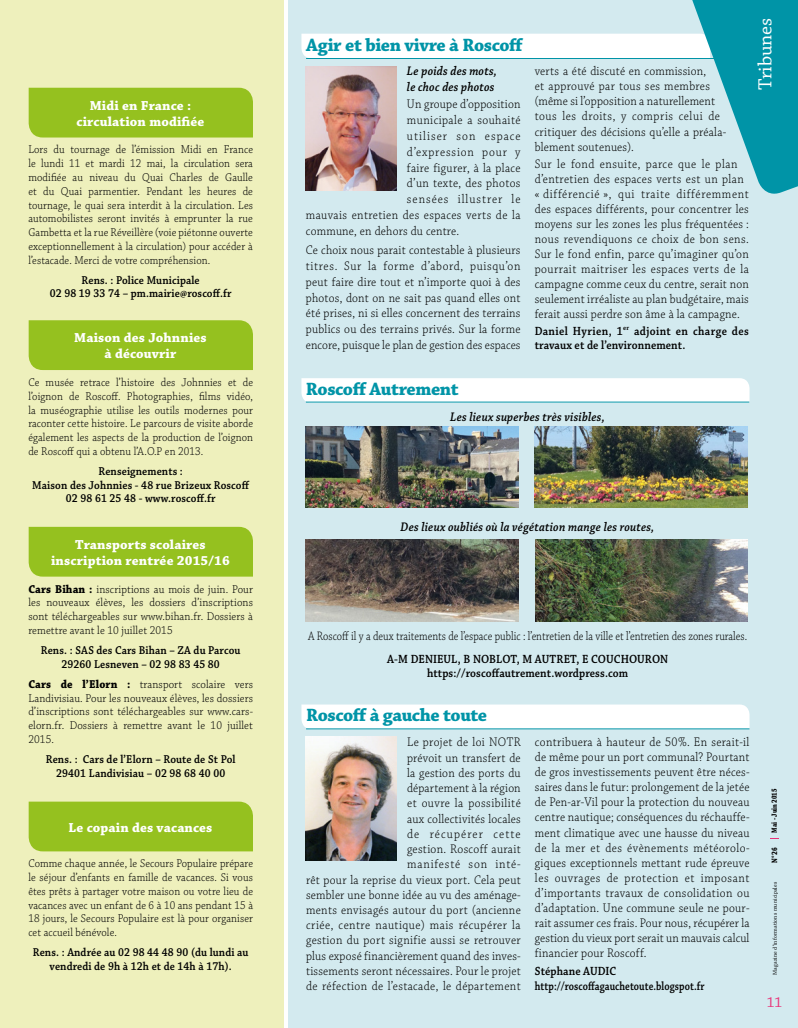
<style>
.page{position:relative;width:798px;height:1028px;background:#fff}
.page>*{position:absolute;margin:0;border:0;box-sizing:border-box;transform-origin:0 0}
.t1{font:20px "Chaparral Pro";color:#fff}
.t2{font:700 18.75px "Chaparral Pro";letter-spacing:-.02em;color:#0094a7}
.t3{font:15px "Chaparral Pro";color:#e83278}
.t4{font:700 13.75px/16.2px "Chaparral Pro";letter-spacing:.01em;color:#fff;text-align:center}
.t5{font:300 13.12px/15.2px "Chaparral Pro";letter-spacing:.025em;color:#000;text-align:justify;scale:.9 1}
.t6{font:italic 600 13.12px/15.4px "Chaparral Pro";letter-spacing:.02em;color:#000;scale:.9 1}
.t7{font:300 13.12px "Chaparral Pro";letter-spacing:.085em;color:#000;scale:.9 1}
.t8{font:300 13.12px "Chaparral Pro";letter-spacing:.075em;color:#000;scale:.9 1}
.t9{font:300 12.88px "Chaparral Pro";letter-spacing:.005em;color:#000;scale:.83 1}
.t10{font:600 12.5px/13.8px "Chaparral Pro";letter-spacing:.01em;color:#000;text-align:center;scale:.9 1}
.t11{font:600 12.5px/14.6px "Chaparral Pro";letter-spacing:.03em;color:#000;scale:.9 1}
.t12{font:300 12px/13.8px "Chaparral Pro";letter-spacing:.01em;color:#000;text-align:justify;scale:.9 1}
.t13{font:300 12px/13.8px "Chaparral Pro";letter-spacing:.01em;color:#000;text-align:justify;scale:.92 1}
.t14{font:600 12px/13.8px "Chaparral Pro";letter-spacing:.01em;color:#000;text-align:center;scale:.91 1}
.t15{font:700 8.25px "Chaparral Pro";color:#000;scale:.8 1}
.t16{font:700 7.75px "Chaparral Pro";color:#000;scale:.8 1}
.t17{font:5.75px "Chaparral Pro";letter-spacing:.02em;color:#000}
.s1{font-weight:700}
</style>
<div class="page">
<div style="left:0;top:0;width:283px;height:1028px;background:#eef0bc"></div>
<div style="left:288px;top:0;width:509px;height:1028px;background:#d3eaef"></div>
<div style="left:301px;top:704px;width:448px;height:24px;background:#fff"></div>
<svg style="left:301px;top:0;width:496px;height:194px"></svg>
<svg style="left:301px;top:378px;width:448px;height:25px;background:#fafcfd"></svg>
<hr style="left:306px;top:402px;width:443px;height:1px;background:#0094a7">
<hr style="left:306px;top:728px;width:443px;height:1px;background:#0094a7">
<img style="left:306px;top:66px;width:90px;height:124px">
<img style="left:305px;top:426px;width:213px;height:82px">
<img style="left:306px;top:539px;width:212px;height:82px">
<img style="left:535px;top:539px;width:212px;height:82px">
<img style="left:534px;top:426px;width:213px;height:82px">
<img style="left:306px;top:736px;width:90px;height:124px">
<div style="left:29px;top:320px;width:224px;height:50px;background:#95c11f"></div>
<div style="left:29px;top:88px;width:224px;height:49px;background:#95c11f"></div>
<div style="left:29px;top:527px;width:224px;height:49px;background:#95c11f"></div>
<div style="left:29px;top:801px;width:224px;height:50px;background:#95c11f"></div>
<p class="t4" style="left:76px;top:98px;width:129px">Midi en France : circulation modifiée</p>
<p class="t12" style="left:28px;top:143px;width:251px">Lors du tournage de l’émission Midi en France le lundi 11 et mardi 12 mai, la circulation sera modifiée au niveau du Quai Charles de Gaulle et du Quai parmentier. Pendant les heures de tournage, le quai sera interdit à la circulation. Les automobilistes seront invités à emprunter la rue Gambetta et la rue Réveillère (voie piétonne ouverte exceptionnellement à la circulation) pour accéder à l’estacade. Merci de votre compréhension.</p>
<p class="t14" style="left:50px;top:273px;width:201px">Rens. : Police Municipale<br>02 98 19 33 74 – pm.mairie@roscoff.fr</p>
<p class="t4" style="left:74px;top:330px;width:134px">Maison des Johnnies à découvrir</p>
<p class="t12" style="left:28px;top:376px;width:251px">Ce musée retrace l’histoire des Johnnies et de l’oignon de Roscoff. Photographies, films vidéo, la muséographie utilise les outils modernes pour raconter cette histoire. Le parcours de visite aborde également les aspects de la production de l’oignon de Roscoff qui a obtenu l’A.O.P en 2013.</p>
<p class="t14" style="left:32px;top:464px;width:240px">Renseignements :<br>Maison des Johnnies - 48 rue Brizeux Roscoff<br>02 98 61 25 48 - www.roscoff.fr</p>
<p class="t4" style="left:51px;top:537px;width:180px">Transports scolaires inscription rentrée 2015/16</p>
<p class="t13" style="left:28px;top:582px;width:245px"><span class="s1">Cars Bihan :</span> inscriptions au mois de juin. Pour les nouveaux élèves, les dossiers d’inscriptions sont téléchargeables sur www.bihan.fr. Dossiers à remettre avant le 10 juillet 2015</p>
<p class="t14" style="left:41px;top:643px;width:221px">Rens. : SAS des Cars Bihan – ZA du Parcou<br>29260 Lesneven – 02 98 83 45 80</p>
<p class="t13" style="left:28px;top:677px;width:245px"><span class="s1">Cars de l’Elorn :</span> transport scolaire vers Landivisiau. Pour les nouveaux élèves, les dossiers d’inscriptions sont téléchargeables sur www.cars&shy;elorn.fr. Dossiers à remettre avant le 10 juillet 2015.</p>
<p class="t14" style="left:46px;top:752px;width:210px">Rens. : Cars de l’Elorn – Route de St Pol<br>29401 Landivisiau – 02 98 68 40 00</p>
<p class="t4" style="left:68px;top:819px;width:145px">Le copain des vacances</p>
<p class="t12" style="left:28px;top:857px;width:251px">Comme chaque année, le Secours Populaire prépare le séjour d’enfants en famille de vacances. Si vous êtes prêts à partager votre maison ou votre lieu de vacances avec un enfant de 6 à 10 ans pendant 15 à 18 jours, le Secours Populaire est là pour organiser cet accueil bénévole.</p>
<p class="t14" style="left:33px;top:946px;width:238px">Rens. : Andrée au 02 98 44 48 90 (du lundi au vendredi de 9h à 12h et de 14h à 17h).</p>
<h2 class="t2" style="left:306px;top:34px;width:219px">Agir et bien vivre à Roscoff</h2>
<p class="t6" style="left:407px;top:64px;width:102px">Le poids des mots, le choc des photos</p>
<p class="t5" style="left:407px;top:97px;width:128px">Un groupe d’opposition</p>
<p class="t5" style="left:407px;top:113px;width:127px">municipale a souhaité</p>
<p class="t7" style="left:407px;top:129px;width:128px">utiliser son espace</p>
<p class="t8" style="left:407px;top:144px;width:128px">d’expression pour y</p>
<p class="t5" style="left:407px;top:160px;width:128px">faire figurer, à la place</p>
<p class="t5" style="left:407px;top:176px;width:128px">d’un texte, des photos</p>
<p class="t7" style="left:407px;top:192px;width:128px">sensées illustrer le</p>
<p class="t5" style="left:306px;top:208px;width:240px">mauvais entretien des espaces verts de la</p>
<p class="t5" style="left:306px;top:224px;width:172px">commune, en dehors du centre.</p>
<p class="t5" style="left:306px;top:243px;width:240px;line-height:15.9px">Ce choix nous parait contestable à plusieurs titres. Sur la forme d’abord, puisqu’on peut faire dire tout et n’importe quoi à des photos, dont on ne sait pas quand elles ont été prises, ni si elles concernent des terrains publics ou des terrains privés. Sur la forme encore, puisque le plan de gestion des espaces</p>
<p class="t5" style="left:534px;top:64px;width:214px;text-align:left">verts a été discuté en commission,<br>et approuvé par tous ses membres (même si l’opposition a naturellement tous les droits, y compris celui de critiquer des décisions qu’elle a préala&shy;blement soutenues).</p>
<p class="t5" style="left:534px;top:156px;width:239px;text-align:left">Sur le fond ensuite, parce que le plan d’entretien des espaces verts est un plan « différencié », qui traite différemment des espaces différents, pour concentrer les moyens sur les zones les plus fréquentées : nous revendiquons ce choix de bon sens.<br>Sur le fond enfin, parce qu’imaginer qu’on pourrait maitriser les espaces verts de la campagne comme ceux du centre, serait non seulement irréaliste au plan budgétaire, mais ferait aussi perdre son âme à la campagne.</p>
<p class="t11" style="left:534px;top:324px;width:239px">Daniel Hyrien, 1<sup>er</sup> adjoint en charge des travaux et de l’environnement.</p>
<h1 class="t1" style="left:753px;top:90px;width:74px;rotate:-90deg">Tribunes</h1>
<h2 class="t2" style="left:306px;top:378px;width:154px">Roscoff Autrement</h2>
<p class="t6" style="left:450px;top:409px;width:173px">Les lieux superbes très visibles,</p>
<p class="t6" style="left:400px;top:520px;width:283px">Des lieux oubliés où la végétation mange les routes,</p>
<p class="t9" style="left:308px;top:628px;width:530px">A Roscoff il y a deux traitements de l’espace public : l’entretien de la ville et l’entretien des zones rurales.</p>
<p class="t10" style="left:387px;top:652px;width:314px">A-M DENIEUL, B NOBLOT, M AUTRET, E COUCHOURON https://roscoffautrement.wordpress.com</p>
<h2 class="t2" style="left:306px;top:704px;width:182px">Roscoff à gauche toute</h2>
<p class="t5" style="left:306px;top:735px;width:240px;text-align:right">Le projet de loi NOTR<br>prévoit un transfert de<br>la gestion des ports du<br>département à la région<br>et ouvre la possibilité<br>aux collectivités locales<br>de récupérer cette<br>gestion. Roscoff aurait<br>manifesté son inté-<br>rêt pour la reprise du vieux port. Cela peut sembler une bonne idée au vu des aménage&shy;ments envisagés autour du port (ancienne criée, centre nautique) mais récupérer la gestion du port signifie aussi se retrouver plus exposé financièrement quand des inves&shy;tissements seront nécessaires. Pour le projet de réfection de l’estacade, le département</p>
<p class="t5" style="left:534px;top:735px;width:240px">contribuera à hauteur de 50%. En serait-il de même pour un port communal? Pourtant de gros investissements peuvent être néces&shy;saires dans le futur: prolongement de la jetée de Pen-ar-Vil pour la protection du nouveau centre nautique; conséquences du réchauffe&shy;ment climatique avec une hausse du niveau de la mer et des évènements météorolo&shy;giques exceptionnels mettant rude épreuve les ouvrages de protection et imposant d’importants travaux de consolidation ou d’adaptation. Une commune seule ne pour&shy;rait assumer ces frais. Pour nous, récupérer la gestion du vieux port serait un mauvais calcul financier pour Roscoff.</p>
<p class="t10" style="left:534px;top:964px;width:190px;line-height:15px;text-align:left">Stéphane AUDIC http://roscoffagauchetoute.blogspot.fr</p>
<p class="t16" style="left:769px;top:832px;width:57px;rotate:-90deg">Mai - Juin 2015</p>
<p class="t15" style="left:769px;top:863px;width:21px;rotate:-90deg">N°26</p>
<p class="t17" style="left:771px;top:974px;width:94px;rotate:-90deg">Magazine d’informations municipales</p>
<p class="t3" style="left:766px;top:993px;width:17px">11</p>
</div>
